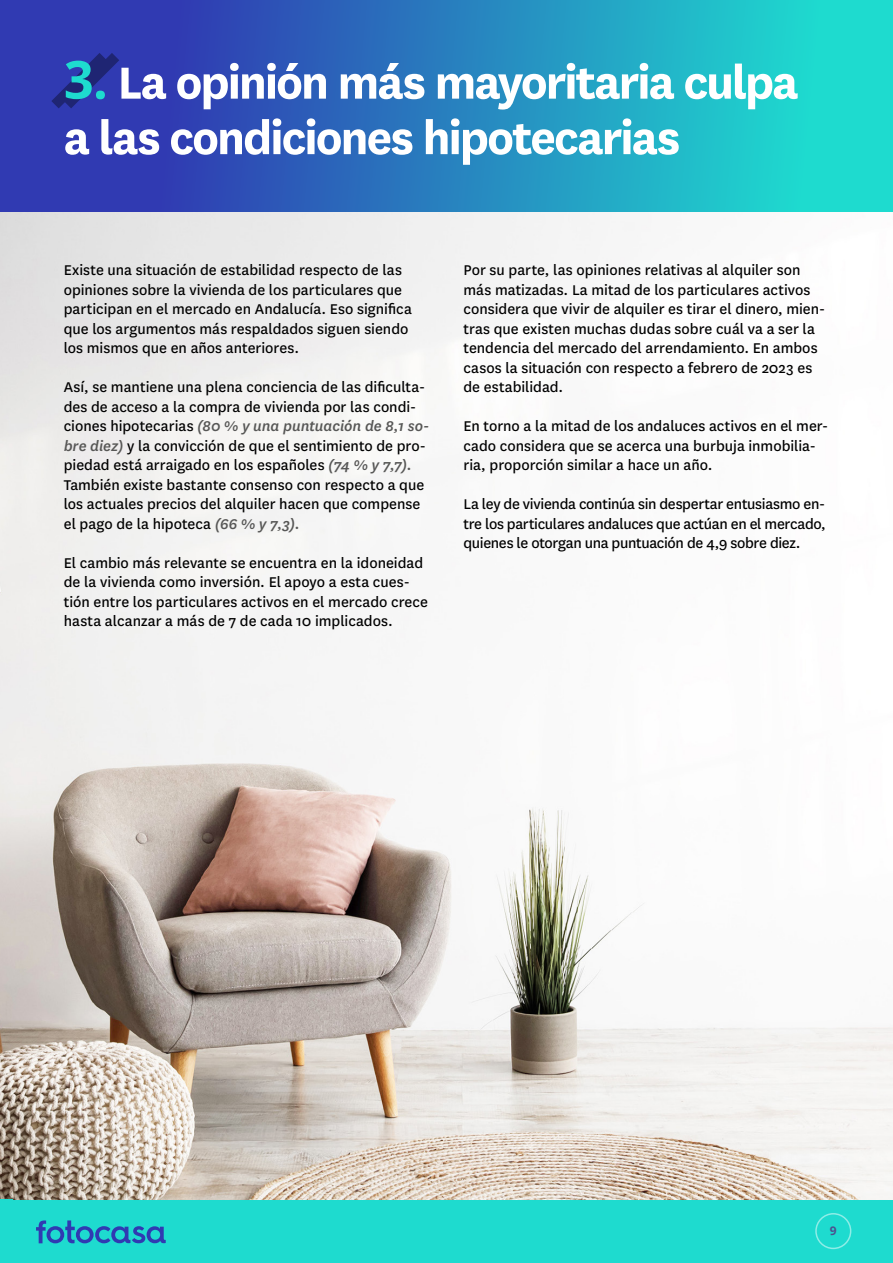
<style>
.page{position:relative;width:893px;height:1263px;background:#fff}
.page>*{position:absolute;margin:0;border:0;box-sizing:border-box;transform-origin:0 0}
.t1{font:700 52.5px/55.5px "National";letter-spacing:-.04em;color:#fff}
.t2{font:16.5px/19.5px "National";color:#000}
.t3{font:700 12px "Open Sans";color:#4c518f}
.s1{font-family:"Open Sans";color:#1edbcf}
.s2{font-weight:500;font-style:italic;color:#575756}
</style>
<div class="page">
<div style="left:0;top:1199px;width:893px;height:64px;background:#1edbcf"></div>
<svg style="left:0;top:0;width:893px;height:213px;background:#2885bf"></svg>
<img style="left:0;top:213px;width:893px;height:986px">
<svg style="left:36px;top:1220px;width:130px;height:23px"></svg>
<div style="left:815px;top:1213px;width:36px;height:36px;border:2px solid #8eede7;border-radius:50%"></div>
<svg style="left:40px;top:42px;width:90px;height:77px;background:#2c35a5"></svg>
<h1 class="t1" style="left:64px;top:51px;width:736px"><span class="s1">3.</span> La opinión más mayoritaria culpa a las condiciones hipotecarias</h1>
<p class="t2" style="left:64px;top:259px;width:350px">Existe una situación de estabilidad respecto de las opiniones sobre la vivienda de los particulares que participan en el mercado en Andalucía. Eso significa que los argumentos más respaldados siguen siendo los mismos que en años anteriores.</p>
<p class="t2" style="left:64px;top:376px;width:367px">Así, se mantiene una plena conciencia de las dificulta&shy;des de acceso a la compra de vivienda por las condi&shy;ciones hipotecarias <span class="s2">(80 % y una puntuación de 8,1 so&shy;bre diez)</span> y la convicción de que el sentimiento de pro&shy;piedad está arraigado en los españoles <span class="s2">(74 % y 7,7).<br></span>También existe bastante consenso con respecto a que los actuales precios del alquiler hacen que compense el pago de la hipoteca <span class="s2">(66 % y 7,3).</span></p>
<p class="t2" style="left:64px;top:552px;width:366px">El cambio más relevante se encuentra en la idoneidad de la vivienda como inversión. El apoyo a esta cues&shy;tión entre los particulares activos en el mercado crece hasta alcanzar a más de 7 de cada 10 implicados.</p>
<p class="t2" style="left:463px;top:259px;width:363px">Por su parte, las opiniones relativas al alquiler son más matizadas. La mitad de los particulares activos considera que vivir de alquiler es tirar el dinero, mien&shy;tras que existen muchas dudas sobre cuál va a ser la tendencia del mercado del arrendamiento. En ambos casos la situación con respecto a febrero de 2023 es de estabilidad.</p>
<p class="t2" style="left:463px;top:415px;width:366px">En torno a la mitad de los andaluces activos en el mer&shy;cado considera que se acerca una burbuja inmobilia&shy;ria, proporción similar a hace un año.</p>
<p class="t2" style="left:463px;top:493px;width:364px;text-align:justify">La ley de vivienda continúa sin despertar entusiasmo en&shy;tre los particulares andaluces que actúan en el mercado, quienes le otorgan una puntuación de 4,9 sobre diez.</p>
<p class="t3" style="left:830px;top:1222px;width:8px">9</p>
</div>
